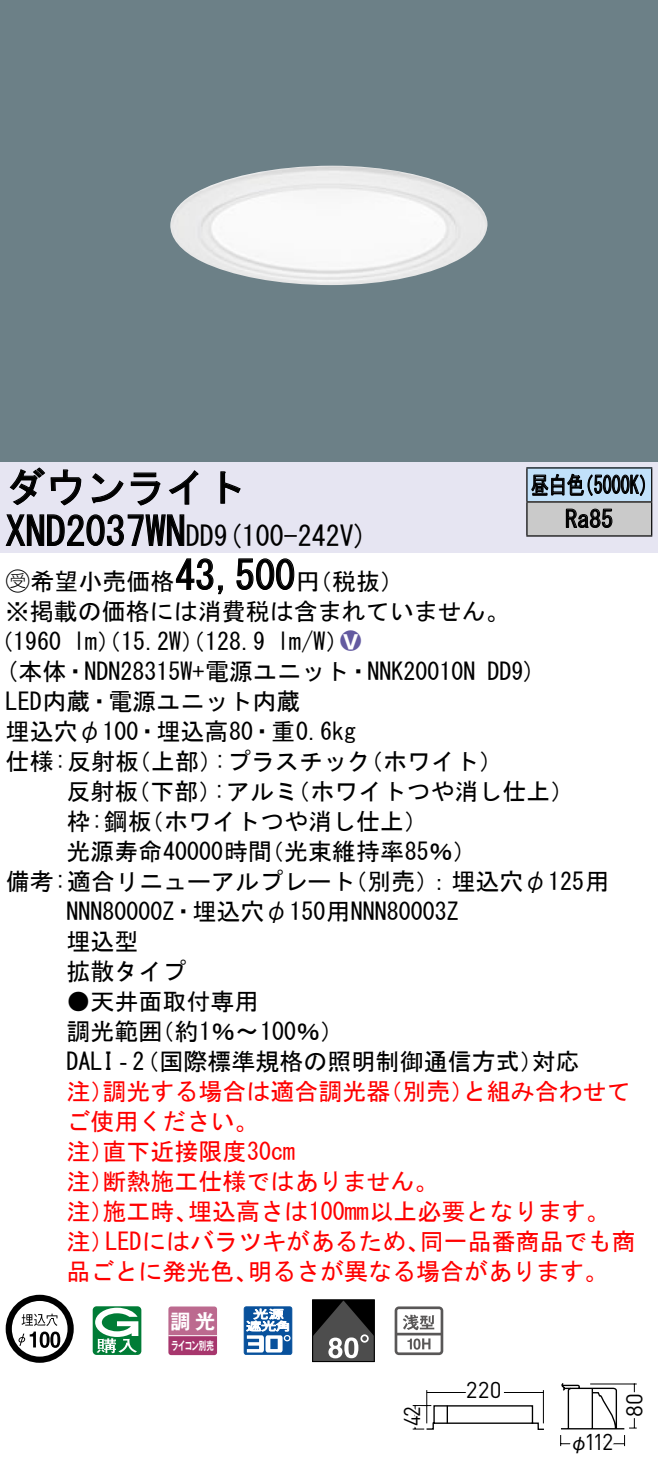
<style>
.page{position:relative;width:658px;height:1481px;background:#fff}
.page>*{position:absolute;margin:0;border:0;box-sizing:border-box;transform-origin:0 0}
.t1{font:40px "MS Gothic";color:#000}
.t2{font:28px "MS Gothic";color:#000}
.t3{font:24px/30px "MS Gothic";color:#000}
.t4{font:24px/30px "MS Gothic";color:#f00}
.t5{font:24px/34px "MS Gothic";color:#000;scale:.75 1}
.t6{font:24px "Ford Classification 1";color:#635aa0}
.t7{font:22.8px "DINOT";letter-spacing:-.03em;color:#000}
.t8{font:22.8px "DINOT";letter-spacing:-.03em;color:#000;scale:.95 1}
.t9{font:22.8px "DINOT";letter-spacing:-.03em;color:#000;scale:.9 1}
.t10{font:20px "Gothic MB101 Pro De Bold 90 pv RKSJ H";color:#fff}
.t11{font:20px "Gothic BBB Pro Medium 90 pv RKSJ H";color:#000;scale:.95 1}
.t12{font:11.6px "Gothic MB101 Pro De Bold 90 pv RKSJ H";letter-spacing:-.05em;color:#fff;scale:.65 1}
.s1{font-size:28px}
.s2{font-family:"Ford Classification 1"}
.s3{color:#fff}
</style>
<div class="page">
<div style="left:0;top:0;width:658px;height:462px;background:#6c8087"></div>
<img style="left:170px;top:166px;width:318px;height:119px">
<div style="left:0;top:462px;width:658px;height:90px;background:#e6e5f2"></div>
<svg style="left:9px;top:467px;width:73px;height:39px"></svg>
<svg style="left:91px;top:473px;width:33px;height:30px"></svg>
<svg style="left:130px;top:472px;width:30px;height:34px"></svg>
<svg style="left:168px;top:470px;width:30px;height:35px"></svg>
<svg style="left:220px;top:471px;width:21px;height:33px"></svg>
<svg style="left:5px;top:514px;width:180px;height:32px"></svg>
<svg style="left:175px;top:558px;width:48px;height:37px"></svg>
<svg style="left:236px;top:558px;width:59px;height:32px"></svg>
<svg style="left:6px;top:1295px;width:68px;height:68px"></svg>
<svg style="left:40px;top:1331px;width:10px;height:17px"></svg>
<svg style="left:50px;top:1331px;width:10px;height:17px"></svg>
<svg style="left:93px;top:1306px;width:48px;height:49px"></svg>
<svg style="left:168px;top:1306px;width:49px;height:49px;background:#b55984"></svg>
<hr style="left:168px;top:1335px;width:49px;height:1px;background:#fff">
<svg style="left:244px;top:1306px;width:48px;height:49px"></svg>
<div style="left:312px;top:1299px;width:62px;height:63px;border:1px solid #000"></div>
<svg style="left:312px;top:1300px;width:62px;height:61px;background:#474747"></svg>
<svg style="left:394px;top:1306px;width:49px;height:49px"></svg>
<div style="left:527px;top:468px;width:124px;height:34px;background:#c1e1fa"></div>
<div style="left:527px;top:502px;width:124px;height:34px;background:#cacaca"></div>
<hr style="left:526px;top:467px;width:126px;height:2px;background:#000">
<hr style="left:526px;top:468px;width:1px;height:33px;background:#000">
<hr style="left:651px;top:468px;width:1px;height:33px;background:#000">
<hr style="left:526px;top:501px;width:126px;height:2px;background:#000">
<hr style="left:526px;top:502px;width:1px;height:33px;background:#000">
<hr style="left:651px;top:502px;width:1px;height:33px;background:#000">
<hr style="left:526px;top:535px;width:126px;height:2px;background:#000">
<svg style="left:531px;top:473px;width:114px;height:23px"></svg>
<svg style="left:565px;top:508px;width:47px;height:20px"></svg>
<svg style="left:560px;top:1383px;width:77px;height:64px"></svg>
<svg style="left:412px;top:1390px;width:132px;height:40px"></svg>
<h1 class="t1" style="left:6px;top:467px;width:242px">ダウンライト</h1>
<p class="t2" style="left:214px;top:522px;width:155px">(9 100-242 (V</p>
<h1 class="t1" style="left:6px;top:511px;width:210px">XND2037WN<span class="s1">DD</span></h1>
<h1 class="t1" style="left:175px;top:555px;width:121px">43,500</h1>
<p class="t3" style="left:6px;top:566px;width:505px"><span class="s2">B</span>希望小売価格<br>※掲載の価格には消費税は含まれていません。</p>
<p class="t6" style="left:340px;top:629px;width:22px">2<span class="s3">8</span></p>
<p class="t3" style="left:296px;top:566px;width:109px">（円税抜(</p>
<p class="t3" style="left:277px;top:626px;width:73px">l m (W/</p>
<p class="t3" style="left:-11px;top:626px;width:74px">（1960</p>
<p class="t3" style="left:73px;top:626px;width:193px">lm）（15.2 ）（W 128.9</p>
<p class="t5" style="left:565px;top:468px;width:65px;text-indent:-34px">昼白色<br>Ra85</p>
<p class="t5" style="left:575px;top:468px;width:109px">（5000 (K</p>
<p class="t3" style="left:6px;top:656px;width:471px">(本体・NDN28315 +W 電源ユニット・NNK20010N</p>
<p class="t3" style="left:6px;top:686px;width:296px">LED内蔵・電源ユニット内蔵</p>
<p class="t3" style="left:6px;top:716px;width:352px">埋込穴φ100・埋込高80・重0.6kg</p>
<p class="t3" style="left:359px;top:746px;width:145px">（ホワイト(</p>
<p class="t3" style="left:487px;top:656px;width:50px">DD (9</p>
<p class="t3" style="left:214px;top:746px;width:158px">:プラスチック</p>
<p class="t3" style="left:6px;top:746px;width:135px">仕様:反射板</p>
<p class="t3" style="left:127px;top:746px;width:97px">（上部）</p>
<p class="t3" style="left:66px;top:776px;width:73px">反射板</p>
<p class="t3" style="left:126px;top:776px;width:97px">（下部）</p>
<p class="t3" style="left:213px;top:776px;width:86px">:アルミ</p>
<p class="t3" style="left:286px;top:776px;width:289px">（ホワイトつや消し仕上(</p>
<p class="t3" style="left:66px;top:806px;width:87px">枠:鋼板</p>
<p class="t3" style="left:140px;top:806px;width:289px">（ホワイトつや消し仕上(</p>
<p class="t3" style="left:66px;top:836px;width:207px">光源寿命40000時間</p>
<p class="t3" style="left:260px;top:836px;width:218px">（光束維持率85％(</p>
<p class="t3" style="left:66px;top:866px;width:394px;text-indent:-61px">備考:適合リニューアルプレート<br>NNN80000 ・Z 埋込穴φ150用NNN80003Z埋込型<br>拡散タイプ</p>
<p class="t3" style="left:150px;top:986px;width:195px;text-indent:-84px">●天井面取付専用<br>（約1％〜100％(</p>
<p class="t3" style="left:343px;top:866px;width:267px">（別売：）埋込穴φ125用</p>
<p class="t3" style="left:66px;top:1016px;width:97px">調光範囲</p>
<p class="t3" style="left:66px;top:1046px;width:478px">DALI‐（2 国際標準規格の照明制御通信方式）</p>
<p class="t4" style="left:462px;top:1076px;width:169px">と組み合わせて</p>
<p class="t3" style="left:531px;top:1046px;width:49px">対応</p>
<p class="t4" style="left:102px;top:1076px;width:289px">調光する場合は適合調光器</p>
<p class="t4" style="left:378px;top:1076px;width:97px">（別売）</p>
<p class="t4" style="left:66px;top:1076px;width:49px">注）</p>
<p class="t4" style="left:66px;top:1106px;width:193px">ご使用ください。</p>
<p class="t4" style="left:102px;top:1136px;width:194px">直下近接限度30cm</p>
<p class="t4" style="left:102px;top:1136px;width:337px;text-indent:-36px">注）<br>断熱施工仕様ではありません。</p>
<p class="t4" style="left:66px;top:1166px;width:49px">注）</p>
<p class="t4" style="left:188px;top:1196px;width:423px">埋込高さは100mm以上必要となります。</p>
<p class="t4" style="left:102px;top:1196px;width:97px">施工時、</p>
<p class="t4" style="left:66px;top:1196px;width:49px">注）</p>
<p class="t4" style="left:66px;top:1226px;width:49px">注）</p>
<p class="t4" style="left:105px;top:1226px;width:326px">LEDにはバラツキがあるため、</p>
<p class="t4" style="left:420px;top:1226px;width:217px">同一品番商品でも商</p>
<p class="t4" style="left:66px;top:1256px;width:193px">品ごとに発光色、</p>
<p class="t4" style="left:248px;top:1256px;width:362px">明るさが異なる場合があります。</p>
<p class="t10" style="left:171px;top:1304px;width:46px">調光</p>
<p class="t12" style="left:171px;top:1335px;width:67px">ライコン別売</p>
<p class="t9" style="left:396px;top:1426px;width:24px;rotate:-90deg">42</p>
<p class="t7" style="left:466px;top:1374px;width:37px">220</p>
<p class="t8" style="left:584px;top:1426px;width:32px">112</p>
<p class="t11" style="left:569px;top:1426px;width:21px">φ</p>
<p class="t7" style="left:619px;top:1417px;width:25px;rotate:-90deg">80</p>
</div>
